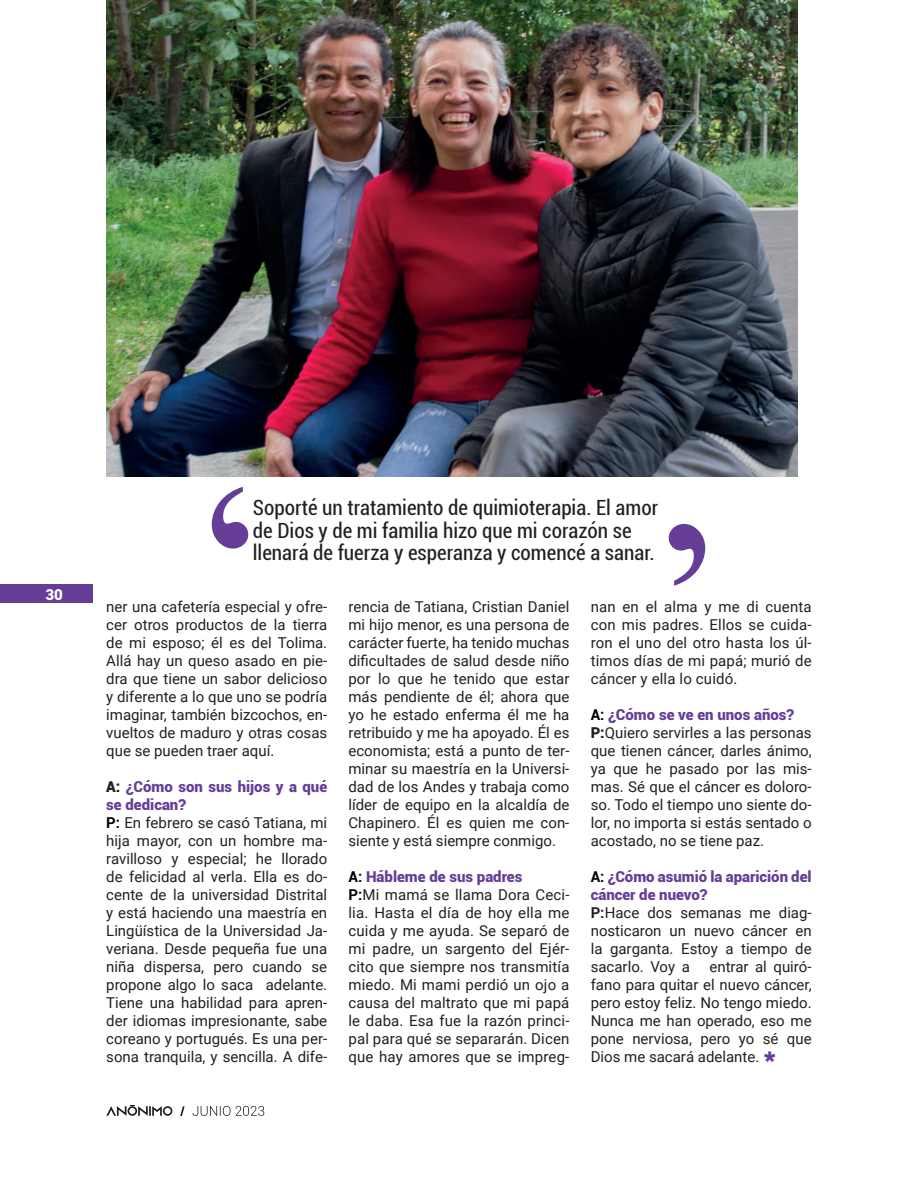
<style>
.page{position:relative;width:918px;height:1188px;background:#fff}
.page>*{position:absolute;margin:0;border:0;box-sizing:border-box;transform-origin:0 0}
.t1{font:condensed 21px/22.5px "Roboto";color:#231f20}
.t2{font:15px/18px "Roboto";color:#231f20;text-align:justify}
.t3{font:900 15px "Roboto";color:#fff}
.s1{font-weight:900}
.s2{font-weight:900;color:#663e98}
.s3{font-weight:700;color:#000}
.s4{font-weight:700}
</style>
<div class="page">
<div style="left:0;top:585px;width:92px;height:18px;background:#663e98"></div>
<svg style="left:106px;top:1105px;width:158px;height:11px"></svg>
<svg style="left:669px;top:524px;width:36px;height:62px"></svg>
<svg style="left:212px;top:487px;width:36px;height:62px"></svg>
<img style="left:106px;top:0;width:692px;height:476px">
<p class="t3" style="left:46px;top:584px;width:19px">30</p>
<h1 class="t1" style="left:253px;top:496px;width:407px">Soporté un tratamiento de quimioterapia. El amor de Dios y de mi familia hizo que mi corazón se llenará de fuerza y esperanza y comencé a sanar.</h1>
<p class="t2" style="left:106px;top:597px;width:222px">ner una cafetería especial y ofre&shy;cer otros productos de la tierra de mi esposo; él es del Tolima.<br>Allá hay un queso asado en pie&shy;dra que tiene un sabor delicioso y diferente a lo que uno se podría imaginar, también bizcochos, en&shy;vueltos de maduro y otras cosas que se pueden traer aquí.</p>
<p class="t2" style="left:106px;top:777px;width:222px;text-align:left"><span class="s1">A:</span> <span class="s2">¿Cómo son sus hijos y a qué se dedican?<br></span><span class="s3">P:</span> En febrero se casó Tatiana, mi hija mayor, con un hombre ma&shy;ravilloso y especial; he llorado de felicidad al verla. Ella es do&shy;cente de la universidad Distrital y está haciendo una maestría en<br>Lingüística de la Universidad Ja&shy;veriana. Desde pequeña fue una niña dispersa, pero cuando se propone algo lo saca adelante.<br>Tiene una habilidad para apren&shy;der idiomas impresionante, sabe coreano y portugués. Es una per&shy;sona tranquila, y sencilla. A dife-</p>
<p class="t2" style="left:349px;top:597px;width:222px">rencia de Tatiana, Cristian Daniel mi hijo menor, es una persona de carácter fuerte, ha tenido muchas dificultades de salud desde niño por lo que he tenido que estar más pendiente de él; ahora que yo he estado enferma él me ha retribuido y me ha apoyado. Él es economista; está a punto de ter&shy;minar su maestría en la Universi&shy;dad de los Andes y trabaja como líder de equipo en la alcaldía de Chapinero. Él es quien me con&shy;siente y está siempre conmigo.</p>
<p class="t2" style="left:349px;top:867px;width:223px;text-align:left"><span class="s3">A:</span> <span class="s2">Hábleme de sus padres<br></span><span class="s3">P:</span>Mi mamá se llama Dora Ceci&shy;lia. Hasta el día de hoy ella me cuida y me ayuda. Se separó de mi padre, un sargento del Ejér&shy;cito que siempre nos transmitía miedo. Mi mami perdió un ojo a causa del maltrato que mi papá le daba. Esa fue la razón princi&shy;pal para qué se separarán. Dicen que hay amores que se impreg-</p>
<p class="t2" style="left:591px;top:597px;width:223px">nan en el alma y me di cuenta con mis padres. Ellos se cuida&shy;ron el uno del otro hasta los úl&shy;timos días de mi papá; murió de cáncer y ella lo cuidó.</p>
<p class="t2" style="left:591px;top:705px;width:222px;text-align:left"><span class="s3">A:</span> <span class="s2">¿Cómo se ve en unos años?<br></span><span class="s1">P:</span>Quiero servirles a las personas que tienen cáncer, darles ánimo, ya que he pasado por las mis&shy;mas. Sé que el cáncer es doloro&shy;so. Todo el tiempo uno siente do&shy;lor, no importa si estás sentado o acostado, no se tiene paz.</p>
<p class="t2" style="left:591px;top:867px;width:222px;text-align:left"><span class="s3">A:</span> <span class="s2">¿Cómo asumió la aparición del cáncer de nuevo?<br></span><span class="s4">P:</span>Hace dos semanas me diag&shy;nosticaron un nuevo cáncer en la garganta. Estoy a tiempo de sacarlo. Voy a</p>
<p class="t2" style="left:591px;top:957px;width:222px;text-indent:119px">entrar al quiró&shy;fano para quitar el nuevo cáncer, pero estoy feliz. No tengo miedo.<br>Nunca me han operado, eso me pone nerviosa, pero yo sé que Dios me sacará adelante.</p>
</div>
